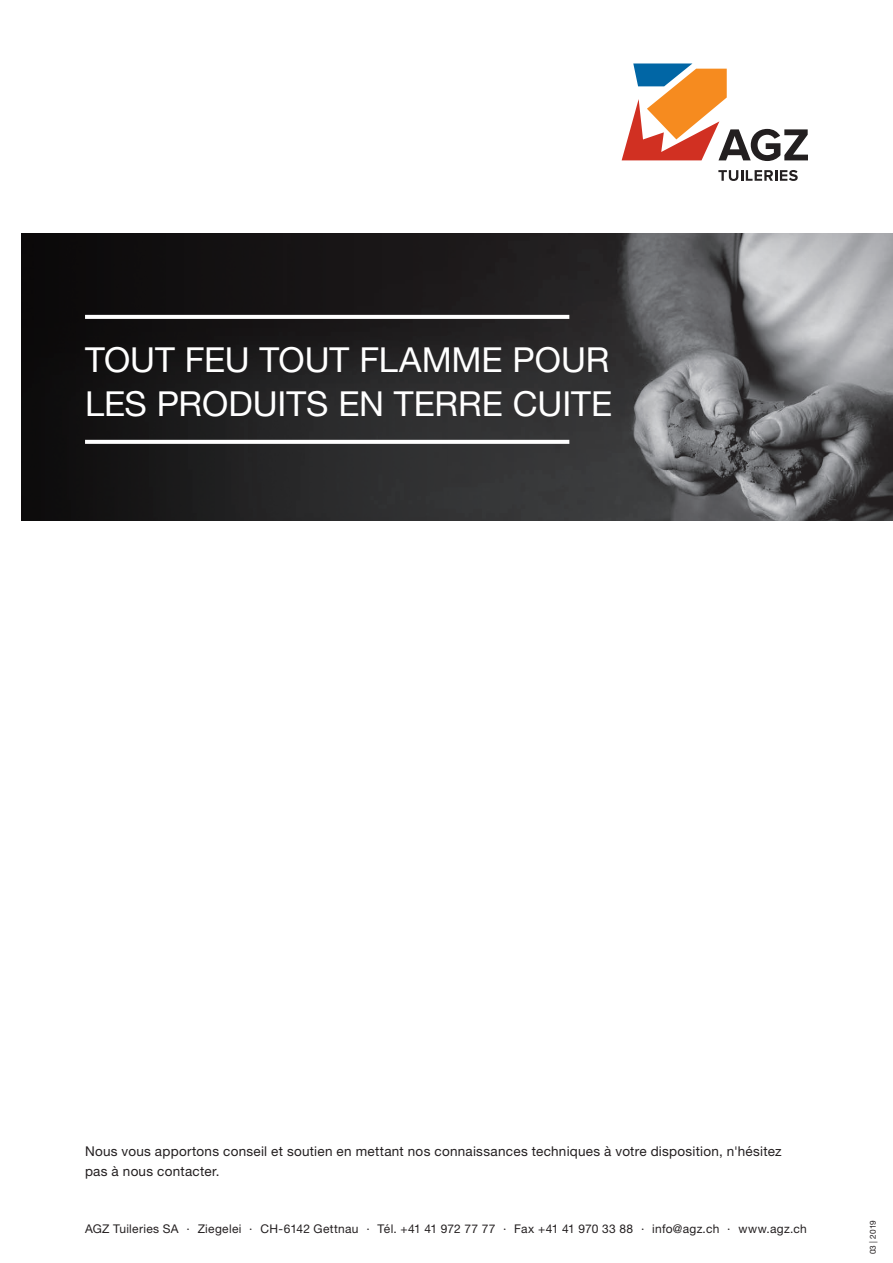
<style>
.page{position:relative;width:893px;height:1263px;background:#fff}
.page>*{position:absolute;margin:0;border:0;box-sizing:border-box;transform-origin:0 0}
.t1{font:34.5px/43.5px "Helvetica Neue LT Std";letter-spacing:-.005em;color:#fff}
.t2{font:13.5px/19.6px "Helvetica Neue LT Std";letter-spacing:.02em;color:#231f20}
.t3{font:12px "Helvetica Neue LT Std";letter-spacing:.025em;color:#231f20}
.t4{font:8.25px "Helvetica Neue LT Std";letter-spacing:.005em;color:#231f20}
</style>
<div class="page">
<img style="left:21px;top:234px;width:872px;height:287px">
<svg style="left:622px;top:63px;width:186px;height:98px"></svg>
<svg style="left:718px;top:170px;width:80px;height:11px"></svg>
<svg style="left:85px;top:315px;width:484px;height:4px"></svg>
<svg style="left:85px;top:440px;width:484px;height:4px"></svg>
<h1 class="t1" style="left:85px;top:338px;width:528px">TOUT FEU TOUT FLAMME POUR<br>LES PRODUITS EN TERRE CUITE</h1>
<p class="t2" style="left:85px;top:1141px;width:698px">Nous vous apportons conseil et soutien en mettant nos connaissances techniques à votre disposition, n'hésitez pas à nous contacter.</p>
<p class="t3" style="left:85px;top:1222px;width:723px">AGZ Tuileries SA · Ziegelei · CH-6142 Gettnau · Tél. +41 41 972 77 77 · Fax +41 41 970 33 88 · info@agz.ch · www.agz.ch</p>
<p class="t4" style="left:868px;top:1254px;width:36px;rotate:-90deg">03 | 2019</p>
</div>
